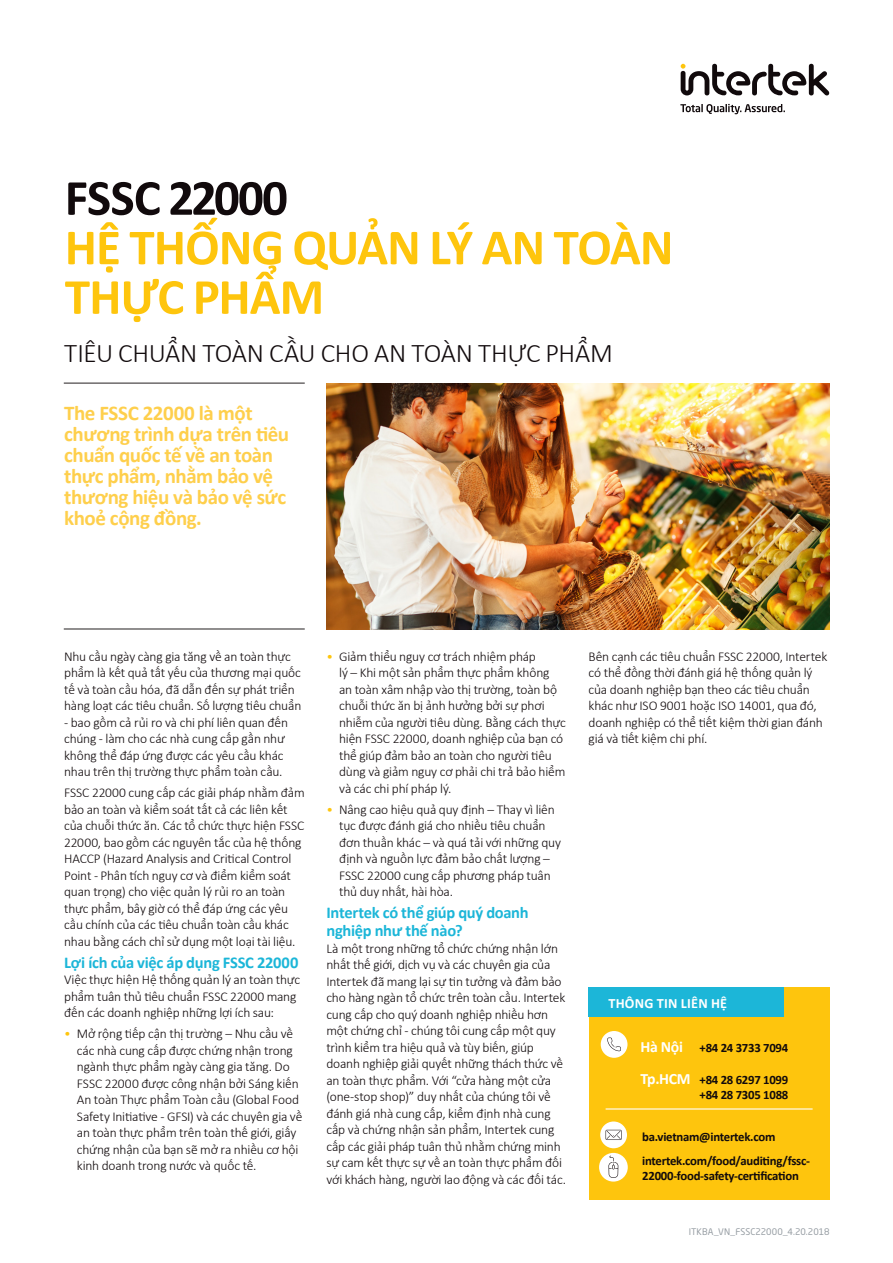
<style>
.page{position:relative;width:893px;height:1263px;background:#fff}
.page>*{position:absolute;margin:0;border:0;box-sizing:border-box;transform-origin:0 0}
.Body_Text__large{font:700 51px/49.5px "Calibri";letter-spacing:-.02em;color:#fec50d}
.Heading__Title{font:700 51px "Calibri";letter-spacing:-.035em;color:#110a0c}
.Body_Text__large-2{font:300 27px "Calibri";letter-spacing:-.01em;color:#110a0c}
.Body_Text__large-3{font:700 21px/21px "Calibri";letter-spacing:-.025em;color:#fecf4c}
.t1{font:700 16.5px/18px "Calibri";letter-spacing:-.02em;color:#1cb6d8}
.t2{font:700 14.25px "Calibri";letter-spacing:.02em;color:#fff}
.Bullet_Text{font:300 13.5px/16.5px "Calibri";letter-spacing:-.015em;color:#110a0c}
.t3{font:700 12.75px/15px "Calibri";letter-spacing:-.02em;color:#110a0c;text-align:right}
.t4{font:9px "Neo Sans Std";letter-spacing:.01em;color:#969da3}
.s1{color:#fec50d}
.s2{font-size:15.75px;color:#fff}
</style>
<div class="page">
<svg style="left:680px;top:104px;width:105px;height:10px"></svg>
<svg style="left:681px;top:64px;width:148px;height:31px"></svg>
<hr style="left:64px;top:629px;width:241px;height:1px;background:#231f20">
<hr style="left:64px;top:383px;width:241px;height:1px;background:#231f20">
<img style="left:326px;top:383px;width:503px;height:246px">
<div style="left:589px;top:987px;width:241px;height:212px;background:#fec50d"></div>
<hr style="left:606px;top:1108px;width:207px;height:1px;background:#fff">
<svg style="left:600px;top:1121px;width:27px;height:27px"></svg>
<svg style="left:606px;top:1130px;width:16px;height:10px"></svg>
<div style="left:599px;top:1153px;width:29px;height:28px;background:#fff;border-radius:50%"></div>
<svg style="left:608px;top:1156px;width:10px;height:22px"></svg>
<div style="left:589px;top:987px;width:195px;height:30px;background:#1cb6d8"></div>
<div style="left:601px;top:1031px;width:26px;height:27px;background:#fff;border-radius:50%"></div>
<svg style="left:607px;top:1037px;width:14px;height:14px"></svg>
<p class="Heading__Title" style="left:65px;top:162px;width:225px">FSSC 22000</p>
<p class="Body_Text__large" style="left:65px;top:222px;width:610px">HỆ THỐNG QUẢN LÝ AN TOÀN<br>THỰC PHẨM</p>
<p class="Body_Text__large-2" style="left:64px;top:336px;width:550px">TIÊU CHUẨN TOÀN CẦU CHO AN TOÀN THỰC PHẨM</p>
<p class="Body_Text__large-3" style="left:64px;top:402px;width:226px">The FSSC 22000 là một chương trình dựa trên tiêu chuẩn quốc tế về an toàn thực phẩm, nhằm bảo vệ thương hiệu và bảo vệ sức khoẻ cộng đồng.</p>
<p class="Bullet_Text" style="left:64px;top:648px;width:239px">Nhu cầu ngày càng gia tăng về an toàn thực phẩm là kết quả tất yếu của thương mại quốc tế và toàn cầu hóa, đã dẫn đến sự phát triển hàng loạt các tiêu chuẩn. Số lượng tiêu chuẩn</p>
<p class="Bullet_Text" style="left:64px;top:714px;width:225px">- bao gồm cả rủi ro và chi phí liên quan đến chúng - làm cho các nhà cung cấp gần như không thể đáp ứng được các yêu cầu khác nhau trên thị trường thực phẩm toàn cầu.</p>
<p class="Bullet_Text" style="left:64px;top:784px;width:242px">FSSC 22000 cung cấp các giải pháp nhằm đảm bảo an toàn và kiểm soát tất cả các liên kết của chuỗi thức ăn. Các tổ chức thực hiện FSSC 22000, bao gồm các nguyên tắc của hệ thống HACCP (Hazard Analysis and Critical Control Point - Phân tích nguy cơ và điểm kiểm soát quan trọng) cho việc quản lý rủi ro an toàn thực phẩm, bây giờ có thể đáp ứng các yêu cầu chính của các tiêu chuẩn toàn cầu khác nhau bằng cách chỉ sử dụng một loại tài liệu.</p>
<p class="t1" style="left:64px;top:953px;width:236px">Lợi ích của việc áp dụng FSSC 22000</p>
<p class="Bullet_Text" style="left:64px;top:971px;width:238px">Việc thực hiện Hệ thống quản lý an toàn thực phẩm tuân thủ tiêu chuẩn FSSC 22000 mang đến các doanh nghiệp những lợi ích sau:</p>
<p class="Bullet_Text" style="left:77px;top:1025px;width:227px;text-indent:-13px"><span class="s1">•</span> Mở rộng tiếp cận thị trường – Nhu cầu về các nhà cung cấp được chứng nhận trong ngành thực phẩm ngày càng gia tăng. Do FSSC 22000 được công nhận bởi Sáng kiến An toàn Thực phẩm Toàn cầu (Global Food Safety Initiative - GFSI) và các chuyên gia về an toàn thực phẩm trên toàn thế giới, giấy chứng nhận của bạn sẽ mở ra nhiều cơ hội kinh doanh trong nước và quốc tế.</p>
<p class="Bullet_Text" style="left:339px;top:648px;width:228px;text-indent:-13px"><span class="s1">•</span> Giảm thiểu nguy cơ trách nhiệm pháp<br>lý – Khi một sản phẩm thực phẩm không an toàn xâm nhập vào thị trường, toàn bộ chuỗi thức ăn bị ảnh hưởng bởi sự phơi nhiễm của người tiêu dùng. Bằng cách thực hiện FSSC 22000, doanh nghiệp của bạn có thể giúp đảm bảo an toàn cho người tiêu dùng và giảm nguy cơ phải chi trả bảo hiểm và các chi phí pháp lý.</p>
<p class="Bullet_Text" style="left:339px;top:801px;width:223px;text-indent:-13px"><span class="s1">•</span> Nâng cao hiệu quả quy định – Thay vì liên tục được đánh giá cho nhiều tiêu chuẩn đơn thuần khác – và quá tải với những quy định và nguồn lực đảm bảo chất lượng – FSSC 22000 cung cấp phương pháp tuân thủ duy nhất, hài hòa.</p>
<p class="t1" style="left:326px;top:903px;width:204px">Intertek có thể giúp quý doanh nghiệp như thế nào?</p>
<p class="Bullet_Text" style="left:326px;top:940px;width:241px">Là một trong những tổ chức chứng nhận lớn nhất thế giới, dịch vụ và các chuyên gia của Intertek đã mang lại sự tin tưởng và đảm bảo cho hàng ngàn tổ chức trên toàn cầu. Intertek cung cấp cho quý doanh nghiệp nhiều hơn một chứng chỉ - chúng tôi cung cấp một quy trình kiểm tra hiệu quả và tùy biến, giúp doanh nghiệp giải quyết những thách thức về an toàn thực phẩm. Với “cửa hàng một cửa (one-stop shop)” duy nhất của chúng tôi về đánh giá nhà cung cấp, kiểm định nhà cung cấp và chứng nhận sản phẩm, Intertek cung cấp các giải pháp tuân thủ nhằm chứng minh sự cam kết thực sự về an toàn thực phẩm đối với khách hàng, người lao động và các đối tác.</p>
<p class="Bullet_Text" style="left:589px;top:648px;width:240px">Bên cạnh các tiêu chuẩn FSSC 22000, Intertek có thể đồng thời đánh giá hệ thống quản lý của doanh nghiệp bạn theo các tiêu chuẩn khác như ISO 9001 hoặc ISO 14001, qua đó, doanh nghiệp có thể tiết kiệm thời gian đánh giá và tiết kiệm chi phí.</p>
<p class="t2" style="left:608px;top:993px;width:120px">THÔNG TIN LIÊN HỆ</p>
<p class="t3" style="left:641px;top:1040px;width:149px"><span class="s2">Hà Nội</span> +84 24 3733 7094</p>
<p class="t3" style="left:641px;top:1072px;width:149px"><span class="s2">Tp.HCM</span> +84 28 6297 1099 +84 28 7305 1088</p>
<p class="t3" style="left:642px;top:1125px;width:169px;line-height:24px;text-align:left">ba.vietnam@intertek.com intertek.com/food/auditing/fssc-</p>
<p class="t3" style="left:642px;top:1168px;width:158px">22000-food-safety-certification</p>
<p class="t4" style="left:689px;top:1226px;width:142px">ITKBA_VN_FSSC22000_4.20.2018</p>
</div>
